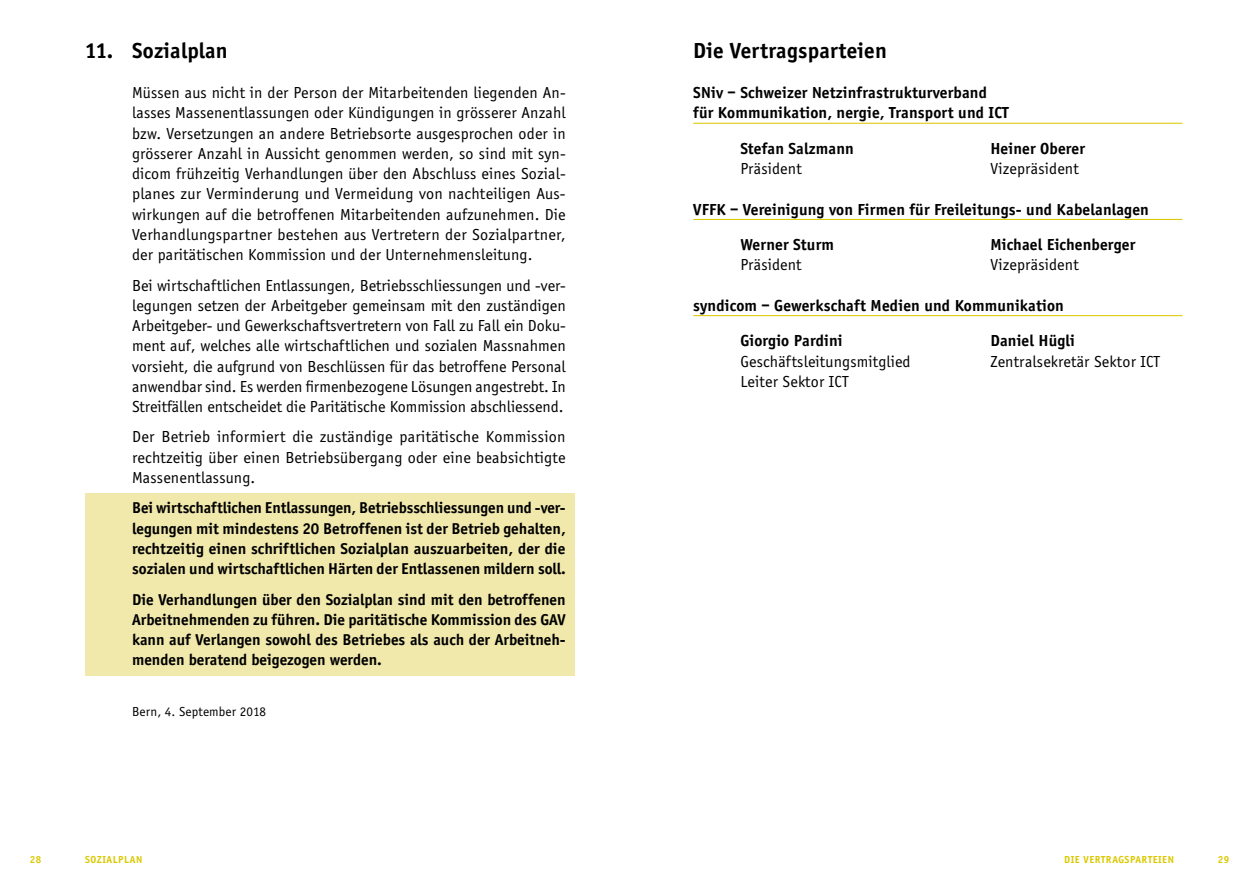
<style>
.page{position:relative;width:1259px;height:893px;background:#fff}
.page>*{position:absolute;margin:0;border:0;box-sizing:border-box;transform-origin:0 0}
.t1{font:700 22.5px "Officina Sans";letter-spacing:.01em;color:#000}
.t2{font:16.5px/20.2px "Officina Sans";letter-spacing:.01em;color:#000;text-align:justify}
.t3{font:700 16.5px/35.4px "Officina Sans";letter-spacing:.01em;color:#000}
.t4{font:700 16.2px/20.2px "Officina Sans";color:#000;text-align:justify}
.t5{font:13.5px "Officina Sans";letter-spacing:.01em;color:#000}
.t6{font:700 10.5px "Officina Sans";letter-spacing:.05em;color:#dbc900}
</style>
<div class="page">
<hr style="left:693px;top:123px;width:489px;height:1px;background:#dbc900">
<hr style="left:693px;top:219px;width:489px;height:1px;background:#dbc900">
<hr style="left:693px;top:315px;width:489px;height:1px;background:#dbc900">
<div style="left:85px;top:493px;width:489px;height:91px;background:#f1e8ab"></div>
<div style="left:85px;top:584px;width:489px;height:91px;background:#f1e8ab"></div>
<h1 class="t1" style="left:85px;top:37px;width:144px">11. Sozialplan</h1>
<p class="t2" style="left:132px;top:83px;width:435px">Müssen aus nicht in der Person der Mitarbeitenden liegenden An&shy;lasses Massenentlassungen oder Kündigungen in grösserer Anzahl bzw. Versetzungen an andere Betriebsorte ausgesprochen oder in grösserer Anzahl in Aussicht genommen werden, so sind mit syn&shy;dicom frühzeitig Verhandlungen über den Abschluss eines Sozial&shy;planes zur Verminderung und Vermeidung von nachteiligen Aus&shy;wirkungen auf die betroffenen Mitarbeitenden aufzunehmen. Die Verhandlungspartner bestehen aus Vertretern der Sozialpartner, der paritätischen Kommission und der Unternehmensleitung.</p>
<p class="t2" style="left:132px;top:275px;width:435px">Bei wirtschaftlichen Entlassungen, Betriebsschliessungen und -ver&shy;legungen setzen der Arbeitgeber gemeinsam mit den zuständigen Arbeitgeber- und Gewerkschaftsvertretern von Fall zu Fall ein Doku&shy;ment auf, welches alle wirtschaftlichen und sozialen Massnahmen vorsieht, die aufgrund von Beschlüssen für das betroffene Personal anwendbar sind. Es werden firmenbezogene Lösungen angestrebt. In Streitfällen entscheidet die Paritätische Kommission abschliessend.</p>
<p class="t2" style="left:132px;top:427px;width:435px">Der Betrieb informiert die zuständige paritätische Kommission rechtzeitig über einen Betriebsübergang oder eine beabsichtigte Massenentlassung.</p>
<p class="t4" style="left:132px;top:498px;width:435px">Bei wirtschaftlichen Entlassungen, Betriebsschliessungen und -ver&shy;legungen mit mindestens 20 Betroffenen ist der Betrieb gehalten, rechtzeitig einen schriftlichen Sozialplan auszuarbeiten, der die sozialen und wirtschaftlichen Härten der Entlassenen mildern soll.</p>
<p class="t4" style="left:132px;top:589px;width:435px">Die Verhandlungen über den Sozialplan sind mit den betroffenen Arbeitnehmenden zu führen. Die paritätische Kommission des GAV kann auf Verlangen sowohl des Betriebes als auch der Arbeitneh&shy;menden beratend beigezogen werden.</p>
<p class="t5" style="left:132px;top:704px;width:135px">Bern, 4. September 2018</p>
<h1 class="t1" style="left:693px;top:37px;width:195px">Die Vertragsparteien</h1>
<p class="t3" style="left:693px;top:82px;width:317px;line-height:20.2px">SNiv – Schweizer Netzinfrastrukturverband für Kommunikation, nergie, Transport und ICT</p>
<p class="t3" style="left:740px;top:131px;width:115px">Stefan Salzmann</p>
<p class="t3" style="left:990px;top:131px;width:96px">Heiner Oberer</p>
<p class="t2" style="left:740px;top:159px;width:63px">Präsident</p>
<p class="t2" style="left:990px;top:159px;width:90px">Vizepräsident</p>
<p class="t3" style="left:740px;top:191px;width:410px;text-indent:-47px">VFFK – Vereinigung von Firmen für Freileitungs- und Kabelanlagen<br>Werner Sturm</p>
<p class="t3" style="left:990px;top:227px;width:146px">Michael Eichenberger</p>
<p class="t2" style="left:740px;top:255px;width:63px">Präsident</p>
<p class="t2" style="left:990px;top:255px;width:90px">Vizepräsident</p>
<p class="t3" style="left:740px;top:288px;width:325px;text-indent:-47px">syndicom – Gewerkschaft Medien und Kommunikation<br>Giorgio Pardini</p>
<p class="t3" style="left:990px;top:323px;width:86px">Daniel Hügli</p>
<p class="t2" style="left:740px;top:351px;width:172px">Geschäftsleitungsmitglied</p>
<p class="t2" style="left:990px;top:351px;width:171px">Zentralsekretär Sektor ICT</p>
<p class="t2" style="left:740px;top:371px;width:110px">Leiter Sektor ICT</p>
<p class="t6" style="left:30px;top:853px;width:13px">28</p>
<p class="t6" style="left:85px;top:853px;width:59px">SOZIALPLAN</p>
<p class="t6" style="left:1064px;top:853px;width:111px">DIE VERTRAGSPARTEIEN</p>
<p class="t6" style="left:1217px;top:853px;width:13px">29</p>
</div>
